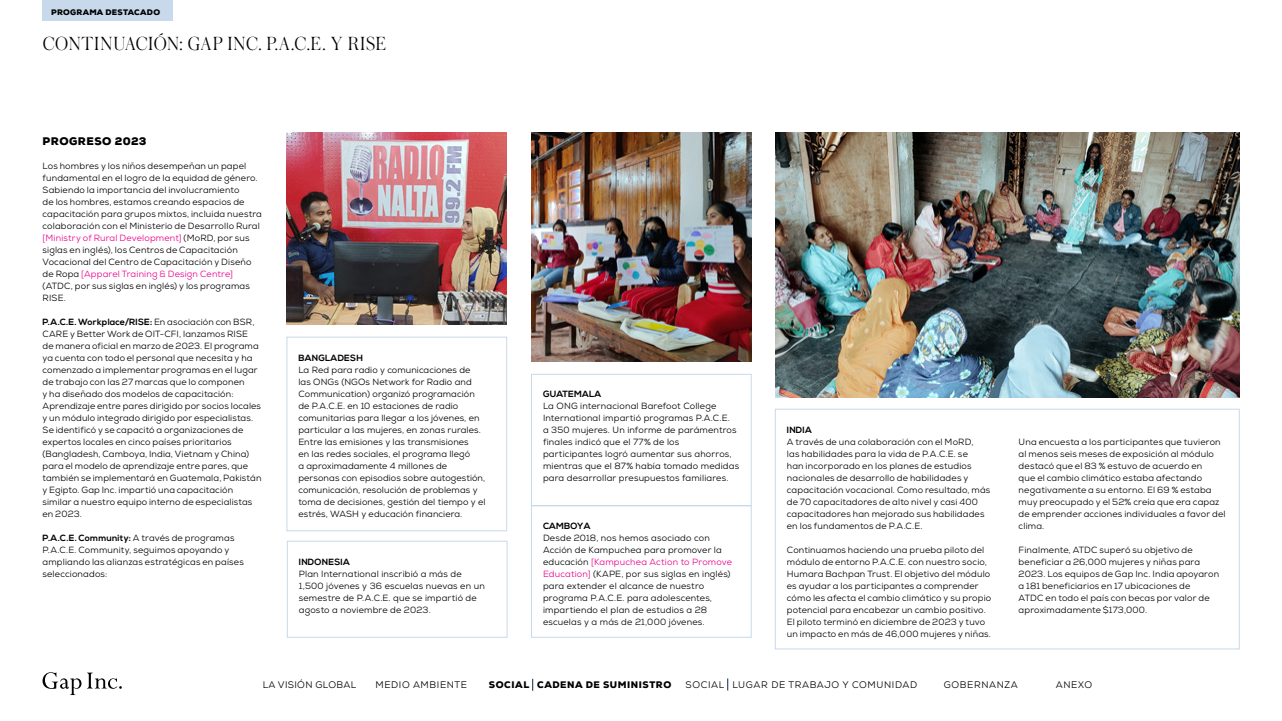
<style>
.page{position:relative;width:1282px;height:721px;background:#fff}
.page>*{position:absolute;margin:0;border:0;box-sizing:border-box;transform-origin:0 0}
.t1{font:300 20px "Austin";letter-spacing:.03em;color:#000}
.t2{font:900 11px "Nexa";letter-spacing:.045em;color:#000}
.t3{font:9.5px "Nexa";letter-spacing:.065em;color:#000}
.t4{font:900 9.5px "Nexa";letter-spacing:.06em;color:#000}
.t5{font:9.5px "Nexa";letter-spacing:.035em;color:#000}
.t6{font:9px/12px "Nexa";letter-spacing:.015em;color:#000}
.t7{font:700 9px "Nexa";letter-spacing:.02em;color:#000}
.t8{font:900 8px "Nexa";letter-spacing:.035em;color:#000}
.s1{color:#ec008c}
.s2{font-weight:700}
</style>
<div class="page">
<div style="left:287px;top:541px;width:220px;height:96px;border:1px solid #c8d9eb"></div>
<div style="left:775px;top:409px;width:464px;height:240px;border:1px solid #c8d9eb"></div>
<div style="left:531px;top:374px;width:220px;height:131px;border:1px solid #c8d9eb"></div>
<div style="left:531px;top:505px;width:220px;height:132px;border:1px solid #c8d9eb"></div>
<div style="left:287px;top:337px;width:220px;height:194px;border:1px solid #c8d9eb"></div>
<img style="left:287px;top:133px;width:220px;height:192px">
<img style="left:531px;top:133px;width:220px;height:228px">
<img style="left:775px;top:133px;width:464px;height:264px">
<div style="left:43px;top:0;width:130px;height:20px;background:#c8d9eb"></div>
<svg style="left:532px;top:679px;width:1px;height:12px"></svg>
<svg style="left:727px;top:678px;width:1px;height:12px"></svg>
<svg style="left:43px;top:672px;width:38px;height:23px"></svg>
<svg style="left:87px;top:672px;width:35px;height:17px"></svg>
<p class="t8" style="left:51px;top:7px;width:110px">PROGRAMA DESTACADO</p>
<h1 class="t1" style="left:43px;top:30px;width:345px">CONTINUACIÓN: GAP INC. P.A.C.E. Y RISE</h1>
<p class="t2" style="left:43px;top:134px;width:105px">PROGRESO 2023</p>
<p class="t6" style="left:43px;top:160px;width:221px">Los hombres y los niños desempeñan un papel fundamental en el logro de la equidad de género.<br>Sabiendo la importancia del involucramiento<br>de los hombres, estamos creando espacios de capacitación para grupos mixtos, incluida nuestra colaboración con el Ministerio de Desarrollo Rural <span class="s1">[Ministry of Rural Development]</span> (MoRD, por sus siglas en inglés), los Centros de Capacitación Vocacional del Centro de Capacitación y Diseño de Ropa <span class="s1">[Apparel Training &amp; Design Centre] </span>(ATDC, por sus siglas en inglés) y los programas RISE.</p>
<p class="t6" style="left:43px;top:316px;width:220px"><span class="s2">P.A.C.E. Workplace/RISE:</span> En asociación con BSR, CARE y Better Work de OIT-CFI, lanzamos RISE<br>de manera oficial en marzo de 2023. El programa ya cuenta con todo el personal que necesita y ha comenzado a implementar programas en el lugar de trabajo con las 27 marcas que lo componen<br>y ha diseñado dos modelos de capacitación:<br>Aprendizaje entre pares dirigido por socios locales y un módulo integrado dirigido por especialistas.<br>Se identificó y se capacitó a organizaciones de expertos locales en cinco países prioritarios (Bangladesh, Camboya, India, Vietnam y China) para el modelo de aprendizaje entre pares, que también se implementará en Guatemala, Pakistán y Egipto. Gap Inc. impartió una capacitación similar a nuestro equipo interno de especialistas en 2023.</p>
<p class="t6" style="left:43px;top:532px;width:203px"><span class="s2">P.A.C.E. Community:</span> A través de programas P.A.C.E. Community, seguimos apoyando y ampliando las alianzas estratégicas en países seleccionados:</p>
<p class="t7" style="left:298px;top:353px;width:66px">BANGLADESH</p>
<p class="t6" style="left:298px;top:364px;width:188px">La Red para radio y comunicaciones de<br>las ONGs (NGOs Network for Radio and Communication) organizó programación de P.A.C.E. en 10 estaciones de radio comunitarias para llegar a los jóvenes, en particular a las mujeres, en zonas rurales.<br>Entre las emisiones y las transmisiones<br>en las redes sociales, el programa llegó<br>a aproximadamente 4 millones de personas con episodios sobre autogestión, comunicación, resolución de problemas y toma de decisiones, gestión del tiempo y el estrés, WASH y educación financiera.</p>
<p class="t7" style="left:299px;top:556px;width:52px">INDONESIA</p>
<p class="t6" style="left:299px;top:568px;width:187px">Plan International inscribió a más de 1,500 jóvenes y 36 escuelas nuevas en un semestre de P.A.C.E. que se impartió de agosto a noviembre de 2023.</p>
<p class="t7" style="left:543px;top:389px;width:60px">GUATEMALA</p>
<p class="t6" style="left:543px;top:400px;width:198px">La ONG internacional Barefoot College International impartió programas P.A.C.E.<br>a 350 mujeres. Un informe de parámentros finales indicó que el 77% de los participantes logró aumentar sus ahorros, mientras que el 87% había tomado medidas para desarrollar presupuestos familiares.</p>
<p class="t7" style="left:543px;top:521px;width:49px">CAMBOYA</p>
<p class="t6" style="left:543px;top:532px;width:190px">Desde 2018, nos hemos asociado con Acción de Kampuchea para promover la educación <span class="s1">[Kampuchea Action to Promove Education]</span> (KAPE, por sus siglas en inglés) para extender el alcance de nuestro programa P.A.C.E. para adolescentes, impartiendo el plan de estudios a 28 escuelas y a más de 21,000 jóvenes.</p>
<p class="t7" style="left:786px;top:425px;width:26px">INDIA</p>
<p class="t6" style="left:786px;top:436px;width:205px">A través de una colaboración con el MoRD,<br>las habilidades para la vida de P.A.C.E. se<br>han incorporado en los planes de estudios nacionales de desarrollo de habilidades y capacitación vocacional. Como resultado, más de 70 capacitadores de alto nivel y casi 400 capacitadores han mejorado sus habilidades en los fundamentos de P.A.C.E.</p>
<p class="t6" style="left:786px;top:544px;width:206px">Continuamos haciendo una prueba piloto del módulo de entorno P.A.C.E. con nuestro socio, Humara Bachpan Trust. El objetivo del módulo es ayudar a los participantes a comprender cómo les afecta el cambio climático y su propio potencial para encabezar un cambio positivo.<br>El piloto terminó en diciembre de 2023 y tuvo un impacto en más de 46,000 mujeres y niñas.</p>
<p class="t6" style="left:1018px;top:436px;width:208px">Una encuesta a los participantes que tuvieron al menos seis meses de exposición al módulo destacó que el 83 % estuvo de acuerdo en<br>que el cambio climático estaba afectando negativamente a su entorno. El 69 % estaba muy preocupado y el 52% creía que era capaz de emprender acciones individuales a favor del clima.</p>
<p class="t6" style="left:1018px;top:544px;width:202px">Finalmente, ATDC superó su objetivo de beneficiar a 26,000 mujeres y niñas para 2023. Los equipos de Gap Inc. India apoyaron a 181 beneficiarios en 17 ubicaciones de<br>ATDC en todo el país con becas por valor de aproximadamente $173,000.</p>
<p class="t5" style="left:263px;top:678px;width:95px">LA VISIÓN GLOBAL</p>
<p class="t3" style="left:375px;top:678px;width:93px">MEDIO AMBIENTE</p>
<p class="t4" style="left:489px;top:679px;width:184px">SOCIAL CADENA DE SUMINISTRO</p>
<p class="t3" style="left:685px;top:678px;width:233px">SOCIAL LUGAR DE TRABAJO Y COMUNIDAD</p>
<p class="t3" style="left:943px;top:678px;width:76px">GOBERNANZA</p>
<p class="t3" style="left:1055px;top:678px;width:38px">ANEXO</p>
</div>
